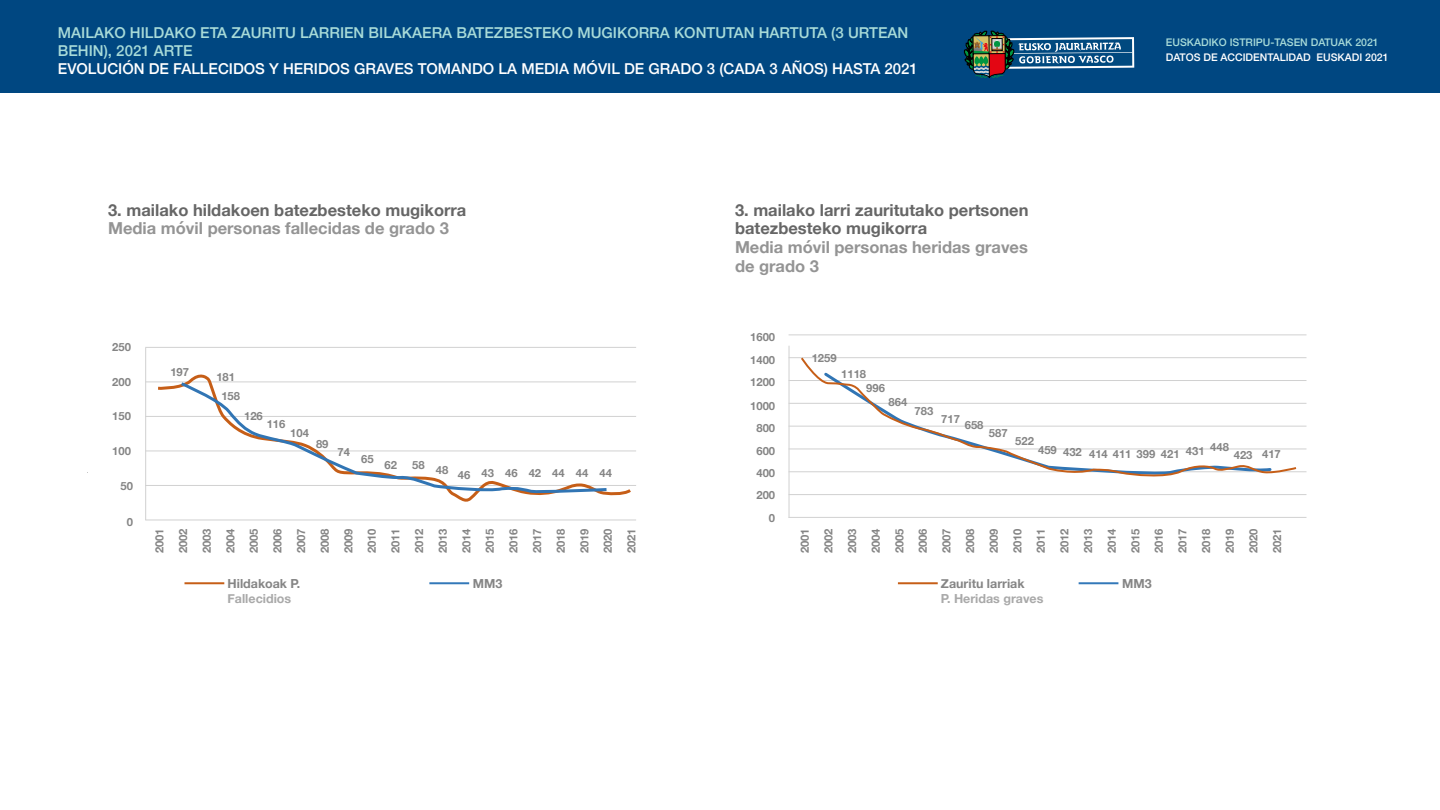
<style>
.page{position:relative;width:1440px;height:810px;background:#fff}
.page>*{position:absolute;margin:0;border:0;box-sizing:border-box;transform-origin:0 0}
.t1{font:700 16.5px/18.8px "Helvetica Neue";color:#666}
.t2{font:700 16.5px "Helvetica Neue";color:#949494}
.t3{font:500 15px/18px "Helvetica Neue";color:#a8dbd8}
.t4{font:500 15px "Helvetica Neue";color:#fff}
.t5{font:700 12.45px/15px "Helvetica Neue";color:#858585}
.t6{font:700 12.45px "Helvetica Neue";color:#a9a9a9}
.t7{font:700 11.25px "Helvetica Neue";color:#858585}
.t8{font:500 10.5px "Helvetica Neue";color:#a8dbd8}
.t9{font:500 10.5px "Helvetica Neue";color:#fff}
.s1{color:#a9a9a9}
</style>
<div class="page">
<hr style="left:789px;top:517px;width:518px;height:1px;background:#d1d1d1">
<hr style="left:789px;top:494px;width:518px;height:1px;background:#d1d1d1">
<hr style="left:789px;top:471px;width:518px;height:1px;background:#d1d1d1">
<hr style="left:789px;top:448px;width:518px;height:1px;background:#d1d1d1">
<hr style="left:789px;top:426px;width:518px;height:1px;background:#d1d1d1">
<hr style="left:789px;top:403px;width:518px;height:1px;background:#d1d1d1">
<hr style="left:789px;top:380px;width:518px;height:1px;background:#d1d1d1">
<hr style="left:789px;top:357px;width:518px;height:1px;background:#d1d1d1">
<hr style="left:789px;top:334px;width:518px;height:1px;background:#d1d1d1">
<svg style="left:800px;top:357px;width:498px;height:120px"></svg>
<hr style="left:789px;top:346px;width:1px;height:172px;background:#d1d1d1">
<div style="left:0;top:0;width:1440px;height:93px;background:#004781"></div>
<svg style="left:964px;top:30px;width:170px;height:48px"></svg>
<hr style="left:184px;top:582px;width:40px;height:2px;background:#c65e17">
<hr style="left:898px;top:582px;width:40px;height:2px;background:#c65e17">
<hr style="left:429px;top:582px;width:40px;height:2px;background:#3378b9">
<hr style="left:1079px;top:582px;width:39px;height:2px;background:#3378b9">
<hr style="left:145px;top:520px;width:491px;height:1px;background:#d1d1d1">
<hr style="left:145px;top:485px;width:491px;height:1px;background:#d1d1d1">
<hr style="left:145px;top:450px;width:491px;height:1px;background:#d1d1d1">
<hr style="left:145px;top:416px;width:491px;height:1px;background:#d1d1d1">
<hr style="left:145px;top:381px;width:491px;height:1px;background:#d1d1d1">
<hr style="left:145px;top:347px;width:491px;height:1px;background:#d1d1d1">
<hr style="left:145px;top:348px;width:1px;height:172px;background:#d1d1d1">
<svg style="left:155px;top:374px;width:479px;height:128px"></svg>
<svg style="left:179px;top:381px;width:431px;height:113px"></svg>
<p class="t3" style="left:58px;top:23px;width:852px">MAILAKO HILDAKO ETA ZAURITU LARRIEN BILAKAERA BATEZBESTEKO MUGIKORRA KONTUTAN HARTUTA (3 URTEAN<br>BEHIN), 2021 ARTE</p>
<p class="t4" style="left:58px;top:57px;width:861px">EVOLUCIÓN DE FALLECIDOS Y HERIDOS GRAVES TOMANDO LA MEDIA MÓVIL DE GRADO 3 (CADA 3 AÑOS) HASTA 2021</p>
<p class="t1" style="left:108px;top:201px;width:360px">3. mailako hildakoen batezbesteko mugikorra</p>
<p class="t2" style="left:108px;top:216px;width:342px">Media móvil personas fallecidas de grado 3</p>
<p class="t7" style="left:112px;top:338px;width:20px">250</p>
<p class="t1" style="left:735px;top:201px;width:295px">3. mailako larri zauritutako pertsonen batezbesteko mugikorra</p>
<p class="t2" style="left:735px;top:234px;width:294px">Media móvil personas heridas graves</p>
<p class="t2" style="left:735px;top:253px;width:86px">de grado 3</p>
<p class="t7" style="left:750px;top:328px;width:27px">1600</p>
<p class="t7" style="left:750px;top:351px;width:27px">1400</p>
<p class="t7" style="left:812px;top:349px;width:27px">1259</p>
<p class="t8" style="left:1166px;top:34px;width:214px">EUSKADIKO ISTRIPU-TASEN DATUAK 2021</p>
<p class="t9" style="left:1166px;top:49px;width:224px">DATOS DE ACCIDENTALIDAD EUSKADI 2021</p>
<p class="t7" style="left:112px;top:373px;width:20px">200</p>
<p class="t7" style="left:170px;top:363px;width:20px">197</p>
<p class="t7" style="left:216px;top:368px;width:20px">181</p>
<p class="t7" style="left:221px;top:388px;width:20px">158</p>
<p class="t7" style="left:112px;top:408px;width:20px">150</p>
<p class="t7" style="left:244px;top:408px;width:20px">126</p>
<p class="t7" style="left:267px;top:415px;width:20px">116</p>
<p class="t7" style="left:290px;top:424px;width:20px">104</p>
<p class="t7" style="left:112px;top:442px;width:20px">100</p>
<p class="t7" style="left:316px;top:435px;width:14px">89</p>
<p class="t7" style="left:338px;top:443px;width:14px">74</p>
<p class="t7" style="left:361px;top:451px;width:14px">65</p>
<p class="t7" style="left:384px;top:456px;width:14px">62</p>
<p class="t7" style="left:412px;top:456px;width:14px">58</p>
<p class="t7" style="left:436px;top:462px;width:14px">48</p>
<p class="t7" style="left:458px;top:466px;width:14px">46</p>
<p class="t7" style="left:481px;top:464px;width:14px">43</p>
<p class="t7" style="left:505px;top:464px;width:14px">46</p>
<p class="t7" style="left:529px;top:464px;width:14px">42</p>
<p class="t7" style="left:552px;top:464px;width:14px">44</p>
<p class="t7" style="left:576px;top:464px;width:14px">44</p>
<p class="t7" style="left:600px;top:464px;width:14px">44</p>
<p class="t7" style="left:750px;top:374px;width:27px">1200</p>
<p class="t7" style="left:841px;top:365px;width:27px">1118</p>
<p class="t7" style="left:866px;top:379px;width:20px">996</p>
<p class="t7" style="left:750px;top:397px;width:27px">1000</p>
<p class="t7" style="left:756px;top:419px;width:20px">800</p>
<p class="t7" style="left:756px;top:442px;width:20px">600</p>
<p class="t7" style="left:889px;top:393px;width:20px">864</p>
<p class="t7" style="left:915px;top:403px;width:20px">783</p>
<p class="t7" style="left:941px;top:410px;width:20px">717</p>
<p class="t7" style="left:965px;top:416px;width:20px">658</p>
<p class="t7" style="left:989px;top:424px;width:20px">587</p>
<p class="t7" style="left:1015px;top:433px;width:20px">522</p>
<p class="t7" style="left:1038px;top:441px;width:20px">459</p>
<p class="t7" style="left:1063px;top:444px;width:20px">432</p>
<p class="t7" style="left:1089px;top:445px;width:68px">414 411 399</p>
<p class="t7" style="left:1161px;top:445px;width:20px">421</p>
<p class="t7" style="left:1186px;top:442px;width:20px">431</p>
<p class="t7" style="left:1210px;top:438px;width:20px">448</p>
<p class="t7" style="left:1234px;top:447px;width:20px">423</p>
<p class="t7" style="left:1262px;top:445px;width:20px">417</p>
<p class="t7" style="left:756px;top:464px;width:20px">400</p>
<p class="t7" style="left:121px;top:478px;width:14px">50</p>
<p class="t7" style="left:756px;top:487px;width:20px">200</p>
<p class="t7" style="left:127px;top:513px;width:8px">0</p>
<p class="t7" style="left:769px;top:509px;width:8px">0</p>
<p class="t7" style="left:151px;top:553px;width:27px;rotate:-90deg">2001</p>
<p class="t7" style="left:174px;top:553px;width:27px;rotate:-90deg">2002</p>
<p class="t7" style="left:198px;top:553px;width:27px;rotate:-90deg">2003</p>
<p class="t7" style="left:222px;top:553px;width:27px;rotate:-90deg">2004</p>
<p class="t7" style="left:245px;top:553px;width:27px;rotate:-90deg">2005</p>
<p class="t7" style="left:269px;top:553px;width:27px;rotate:-90deg">2006</p>
<p class="t7" style="left:292px;top:553px;width:27px;rotate:-90deg">2007</p>
<p class="t7" style="left:316px;top:553px;width:27px;rotate:-90deg">2008</p>
<p class="t7" style="left:340px;top:553px;width:27px;rotate:-90deg">2009</p>
<p class="t7" style="left:363px;top:553px;width:27px;rotate:-90deg">2010</p>
<p class="t7" style="left:387px;top:553px;width:27px;rotate:-90deg">2011</p>
<p class="t7" style="left:410px;top:553px;width:27px;rotate:-90deg">2012</p>
<p class="t7" style="left:434px;top:553px;width:27px;rotate:-90deg">2013</p>
<p class="t7" style="left:458px;top:553px;width:27px;rotate:-90deg">2014</p>
<p class="t7" style="left:481px;top:553px;width:27px;rotate:-90deg">2015</p>
<p class="t7" style="left:505px;top:553px;width:27px;rotate:-90deg">2016</p>
<p class="t7" style="left:528px;top:553px;width:27px;rotate:-90deg">2017</p>
<p class="t7" style="left:552px;top:553px;width:27px;rotate:-90deg">2018</p>
<p class="t7" style="left:576px;top:553px;width:27px;rotate:-90deg">2019</p>
<p class="t7" style="left:599px;top:553px;width:27px;rotate:-90deg">2020</p>
<p class="t7" style="left:623px;top:553px;width:27px;rotate:-90deg">2021</p>
<p class="t7" style="left:796px;top:553px;width:27px;rotate:-90deg">2001</p>
<p class="t7" style="left:820px;top:553px;width:27px;rotate:-90deg">2002</p>
<p class="t7" style="left:843px;top:553px;width:27px;rotate:-90deg">2003</p>
<p class="t7" style="left:867px;top:553px;width:27px;rotate:-90deg">2004</p>
<p class="t7" style="left:891px;top:553px;width:27px;rotate:-90deg">2005</p>
<p class="t7" style="left:914px;top:553px;width:27px;rotate:-90deg">2006</p>
<p class="t7" style="left:938px;top:553px;width:27px;rotate:-90deg">2007</p>
<p class="t7" style="left:961px;top:553px;width:27px;rotate:-90deg">2008</p>
<p class="t7" style="left:985px;top:553px;width:27px;rotate:-90deg">2009</p>
<p class="t7" style="left:1009px;top:553px;width:27px;rotate:-90deg">2010</p>
<p class="t7" style="left:1032px;top:553px;width:27px;rotate:-90deg">2011</p>
<p class="t7" style="left:1056px;top:553px;width:27px;rotate:-90deg">2012</p>
<p class="t7" style="left:1079px;top:553px;width:27px;rotate:-90deg">2013</p>
<p class="t7" style="left:1103px;top:553px;width:27px;rotate:-90deg">2014</p>
<p class="t7" style="left:1127px;top:553px;width:27px;rotate:-90deg">2015</p>
<p class="t7" style="left:1150px;top:553px;width:27px;rotate:-90deg">2016</p>
<p class="t7" style="left:1174px;top:553px;width:27px;rotate:-90deg">2017</p>
<p class="t7" style="left:1197px;top:553px;width:27px;rotate:-90deg">2018</p>
<p class="t7" style="left:1221px;top:553px;width:27px;rotate:-90deg">2019</p>
<p class="t7" style="left:1245px;top:553px;width:27px;rotate:-90deg">2020</p>
<p class="t7" style="left:1268px;top:553px;width:27px;rotate:-90deg">2021</p>
<p class="t5" style="left:228px;top:577px;width:74px">Hildakoak P.<br><span class="s1">Fallecidios</span></p>
<p class="t5" style="left:941px;top:577px;width:85px">Zauritu larriak</p>
<p class="t5" style="left:473px;top:577px;width:31px">MM3</p>
<p class="t5" style="left:1122px;top:577px;width:31px">MM3</p>
<p class="t6" style="left:941px;top:589px;width:104px">P. Heridas graves</p>
</div>
